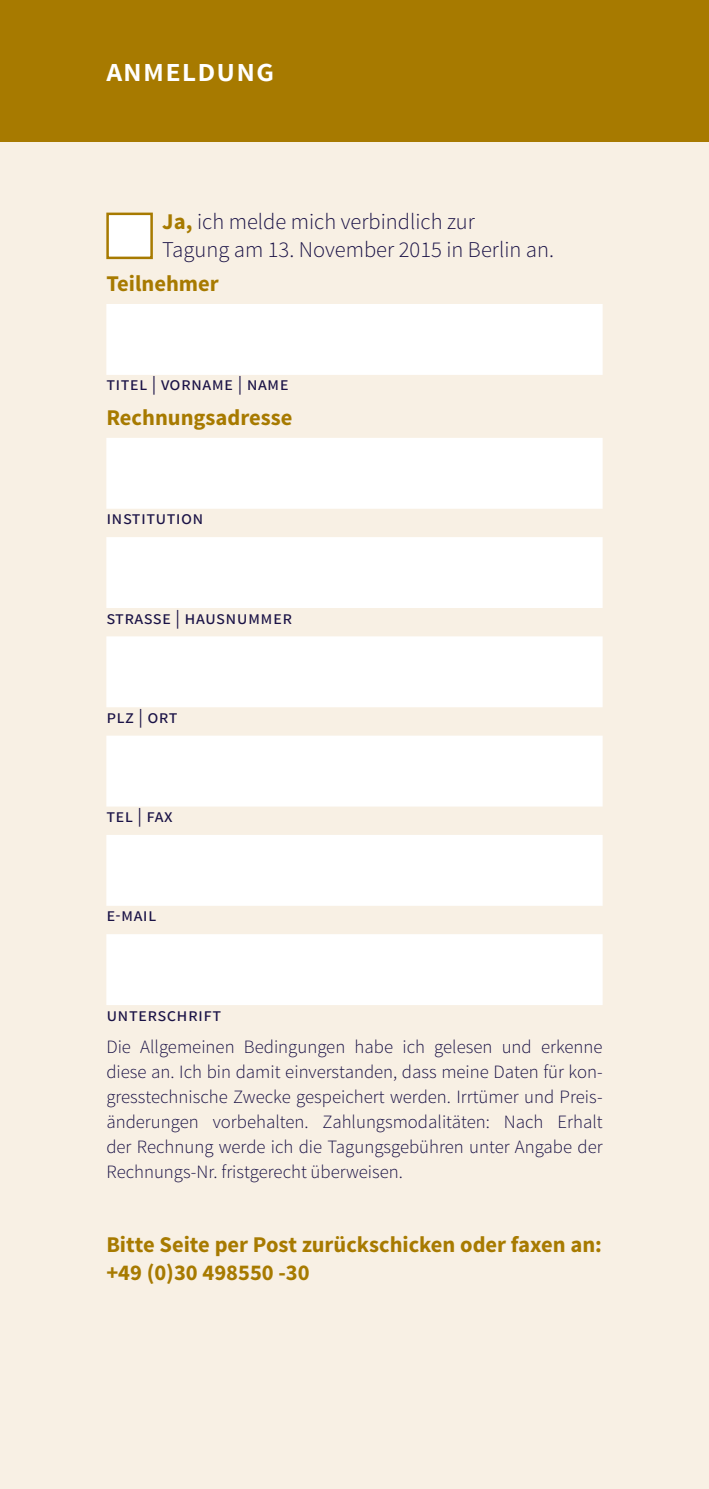
<style>
.page{position:relative;width:709px;height:1489px;background:#fff}
.page>*{position:absolute;margin:0;border:0;box-sizing:border-box;transform-origin:0 0}
.kolumnentitel{font:600 32.5px "Source Sans Pro";letter-spacing:.02em;color:#fff}
.Lesetext{font:700 22.5px/27.5px "Source Sans Pro";color:#a77a00}
.Lesetext-2{font:300 22.5px/27.5px "Source Sans Pro";color:#1a1246}
.Konsultationsgröße{font:300 18.75px/25px "Source Sans Pro";color:#1a1246;text-align:justify}
.Fomfeld{font:18.75px "Source Sans Pro";letter-spacing:.02em;color:#1a1246}
.s1{font-weight:700;color:#a77a00}
</style>
<div class="page">
<div style="left:0;top:0;width:709px;height:1488px;background:#f8f0e4"></div>
<div style="left:106px;top:304px;width:496px;height:71px;background:#fff"></div>
<div style="left:106px;top:438px;width:496px;height:70px;background:#fff"></div>
<div style="left:106px;top:537px;width:496px;height:71px;background:#fff"></div>
<div style="left:106px;top:636px;width:496px;height:71px;background:#fff"></div>
<div style="left:106px;top:735px;width:496px;height:71px;background:#fff"></div>
<div style="left:106px;top:834px;width:496px;height:71px;background:#fff"></div>
<div style="left:106px;top:934px;width:496px;height:71px;background:#fff"></div>
<div style="left:106px;top:212px;width:47px;height:47px;background:#fff;border:2px solid #a77a00"></div>
<div style="left:0;top:0;width:709px;height:142px;background:#a77a00"></div>
<p class="kolumnentitel" style="left:106px;top:50px;width:170px">anmeldung</p>
<p class="Lesetext-2" style="left:162px;top:208px;width:393px"><span class="s1">Ja,</span> ich melde mich verbindlich zur<br>Tagung am 13. November 2015 in Berlin an.</p>
<p class="Lesetext" style="left:106px;top:271px;width:114px">Teilnehmer</p>
<p class="Fomfeld" style="left:106px;top:372px;width:184px">Titel | Vorname | Name</p>
<p class="Lesetext" style="left:106px;top:404px;width:188px">Rechnungsadresse</p>
<p class="Fomfeld" style="left:106px;top:506px;width:99px">institution</p>
<p class="Fomfeld" style="left:106px;top:605px;width:187px">strasse | hausnummer</p>
<p class="Fomfeld" style="left:106px;top:705px;width:73px">plz | ort</p>
<p class="Fomfeld" style="left:106px;top:804px;width:68px">tel | fax</p>
<p class="Fomfeld" style="left:106px;top:903px;width:52px">e-mail</p>
<p class="Fomfeld" style="left:106px;top:1002px;width:116px">unterschrift</p>
<p class="Konsultationsgröße" style="left:106px;top:1034px;width:498px">Die Allgemeinen Bedingungen habe ich gelesen und erkenne diese an. Ich bin damit einverstanden, dass meine Daten für kon&shy;gresstechnische Zwecke gespeichert werden. Irrtümer und Preis&shy;änderungen vorbehalten. Zahlungsmodalitäten: Nach Erhalt der Rechnung werde ich die Tagungsgebühren unter Angabe der Rechnungs-Nr. fristgerecht überweisen.</p>
<p class="Lesetext" style="left:106px;top:1231px;width:497px">Bitte Seite per Post zurückschicken oder faxen an: +49 (0)30 498550 -30</p>
</div>
